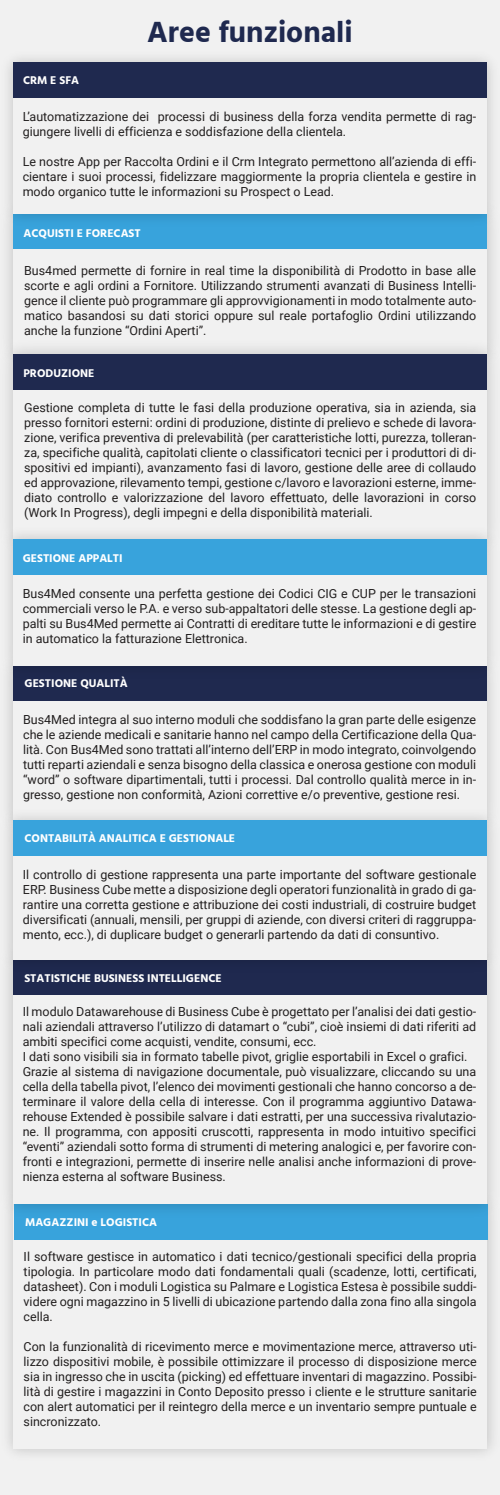
<style>
.page{position:relative;width:500px;height:1495px;background:#fff}
.page>*{position:absolute;margin:0;border:0;box-sizing:border-box;transform-origin:0 0}
.t1{font:700 30px "Hind";color:#1f294f}
.t2{font:12.5px/15px "Roboto";color:#221f1f;text-align:justify}
.t3{font:700 11.5px "Hind";color:#fff}
</style>
<div class="page">
<div style="left:0;top:0;width:500px;height:1494px;background:#f1f1f1"></div>
<div style="left:13px;top:214px;width:474px;height:35px;background:#38a3dc"></div>
<img style="left:3px;top:58px;width:494px;height:174px">
<div style="left:13px;top:63px;width:474px;height:151px;background:#f1f1f1"></div>
<div style="left:13px;top:63px;width:474px;height:35px;background:#1f294f"></div>
<div style="left:13px;top:354px;width:474px;height:186px;background:#f1f1f1"></div>
<div style="left:13px;top:354px;width:474px;height:35px;background:#1f294f"></div>
<img style="left:8px;top:1224px;width:485px;height:230px">
<div style="left:13px;top:1204px;width:474px;height:244px;background:#f1f1f1"></div>
<div style="left:14px;top:1204px;width:474px;height:35px;background:#38a3dc"></div>
<div style="left:13px;top:959px;width:474px;height:35px;background:#1f294f"></div>
<div style="left:13px;top:666px;width:474px;height:35px;background:#1f294f"></div>
<img style="left:3px;top:802px;width:494px;height:176px">
<div style="left:13px;top:821px;width:474px;height:138px;background:#f1f1f1"></div>
<div style="left:13px;top:820px;width:474px;height:36px;background:#38a3dc"></div>
<img style="left:3px;top:521px;width:493px;height:163px">
<div style="left:13px;top:540px;width:474px;height:126px;background:#f1f1f1"></div>
<div style="left:13px;top:540px;width:474px;height:35px;background:#38a3dc"></div>
<p class="t3" style="left:23px;top:74px;width:58px">CRM E SFA</p>
<h1 class="t1" style="left:147px;top:14px;width:207px">Aree funzionali</h1>
<p class="t2" style="left:23px;top:109px;width:455px">L’automatizzazione dei processi di business della forza vendita permette di rag&shy;giungere livelli di efficienza e soddisfazione della clientela.</p>
<p class="t2" style="left:23px;top:154px;width:455px">Le nostre App per Raccolta Ordini e il Crm Integrato permettono all’azienda di effi&shy;cientare i suoi processi, fidelizzare maggiormente la propria clientela e gestire in modo organico tutte le informazioni su Prospect o Lead.</p>
<p class="t3" style="left:24px;top:226px;width:119px">ACQUISTI E FORECAST</p>
<p class="t2" style="left:24px;top:263px;width:454px">Bus4med permette di fornire in real time la disponibilità di Prodotto in base alle scorte e agli ordini a Fornitore. Utilizzando strumenti avanzati di Business Intelli&shy;gence il cliente può programmare gli approvvigionamenti in modo totalmente auto&shy;matico basandosi su dati storici oppure sul reale portafoglio Ordini utilizzando anche la funzione “Ordini Aperti”.</p>
<p class="t3" style="left:24px;top:366px;width:73px">PRODUZIONE</p>
<p class="t2" style="left:24px;top:400px;width:454px">Gestione completa di tutte le fasi della produzione operativa, sia in azienda, sia presso fornitori esterni: ordini di produzione, distinte di prelievo e schede di lavora&shy;zione, verifica preventiva di prelevabilità (per caratteristiche lotti, purezza, tolleran&shy;za, specifiche qualità, capitolati cliente o classificatori tecnici per i produttori di di&shy;spositivi ed impianti), avanzamento fasi di lavoro, gestione delle aree di collaudo ed approvazione, rilevamento tempi, gestione c/lavoro e lavorazioni esterne, imme&shy;diato controllo e valorizzazione del lavoro effettuato, delle lavorazioni in corso (Work In Progress), degli impegni e della disponibilità materiali.</p>
<p class="t3" style="left:23px;top:551px;width:102px">GESTIONE APPALTI</p>
<p class="t2" style="left:23px;top:586px;width:455px">Bus4Med consente una perfetta gestione dei Codici CIG e CUP per le transazioni commerciali verso le P.A. e verso sub-appaltatori delle stesse. La gestione degli ap&shy;palti su Bus4Med permette ai Contratti di ereditare tutte le informazioni e di gestire in automatico la fatturazione Elettronica.</p>
<p class="t3" style="left:25px;top:676px;width:105px">GESTIONE QUALITÀ</p>
<p class="t2" style="left:23px;top:711px;width:455px">Bus4Med integra al suo interno moduli che soddisfano la gran parte delle esigenze che le aziende medicali e sanitarie hanno nel campo della Certificazione della Qua&shy;lità. Con Bus4Med sono trattati all’interno dell’ERP in modo integrato, coinvolgendo tutti reparti aziendali e senza bisogno della classica e onerosa gestione con moduli “word” o software dipartimentali, tutti i processi. Dal controllo qualità merce in in&shy;gresso, gestione non conformità, Azioni correttive e/o preventive, gestione resi.</p>
<p class="t3" style="left:24px;top:831px;width:212px">CONTABILITÀ ANALITICA E GESTIONALE</p>
<p class="t2" style="left:23px;top:866px;width:455px">Il controllo di gestione rappresenta una parte importante del software gestionale ERP. Business Cube mette a disposizione degli operatori funzionalità in grado di ga&shy;rantire una corretta gestione e attribuzione dei costi industriali, di costruire budget diversificati (annuali, mensili, per gruppi di aziende, con diversi criteri di raggruppa&shy;mento, ecc.), di duplicare budget o generarli partendo da dati di consuntivo.</p>
<p class="t3" style="left:24px;top:971px;width:199px">STATISTICHE BUSINESS INTELLIGENCE</p>
<p class="t2" style="left:23px;top:1003px;width:455px;text-align:left">Il modulo Datawarehouse di Business Cube è progettato per l’analisi dei dati gestio&shy;nali aziendali attraverso l’utilizzo di datamart o “cubi”, cioè insiemi di dati riferiti ad ambiti specifici come acquisti, vendite, consumi, ecc.<br>I dati sono visibili sia in formato tabelle pivot, griglie esportabili in Excel o grafici.<br>Grazie al sistema di navigazione documentale, può visualizzare, cliccando su una cella della tabella pivot, l’elenco dei movimenti gestionali che hanno concorso a de&shy;terminare il valore della cella di interesse. Con il programma aggiuntivo Datawa&shy;rehouse Extended è possibile salvare i dati estratti, per una successiva rivalutazio&shy;ne. Il programma, con appositi cruscotti, rappresenta in modo intuitivo specifici “eventi” aziendali sotto forma di strumenti di metering analogici e, per favorire con&shy;fronti e integrazioni, permette di inserire nelle analisi anche informazioni di prove&shy;nienza esterna al software Business.</p>
<p class="t3" style="left:25px;top:1214px;width:134px">MAGAZZINI e LOGISTICA</p>
<p class="t2" style="left:24px;top:1248px;width:455px">Il software gestisce in automatico i dati tecnico/gestionali specifici della propria tipologia. In particolare modo dati fondamentali quali (scadenze, lotti, certificati, datasheet). Con i moduli Logistica su Palmare e Logistica Estesa è possibile suddi&shy;videre ogni magazzino in 5 livelli di ubicazione partendo dalla zona fino alla singola cella.</p>
<p class="t2" style="left:24px;top:1338px;width:455px">Con la funzionalità di ricevimento merce e movimentazione merce, attraverso uti&shy;lizzo dispositivi mobile, è possibile ottimizzare il processo di disposizione merce sia in ingresso che in uscita (picking) ed effettuare inventari di magazzino. Possibi&shy;lità di gestire i magazzini in Conto Deposito presso i cliente e le strutture sanitarie con alert automatici per il reintegro della merce e un inventario sempre puntuale e sincronizzato.</p>
</div>
